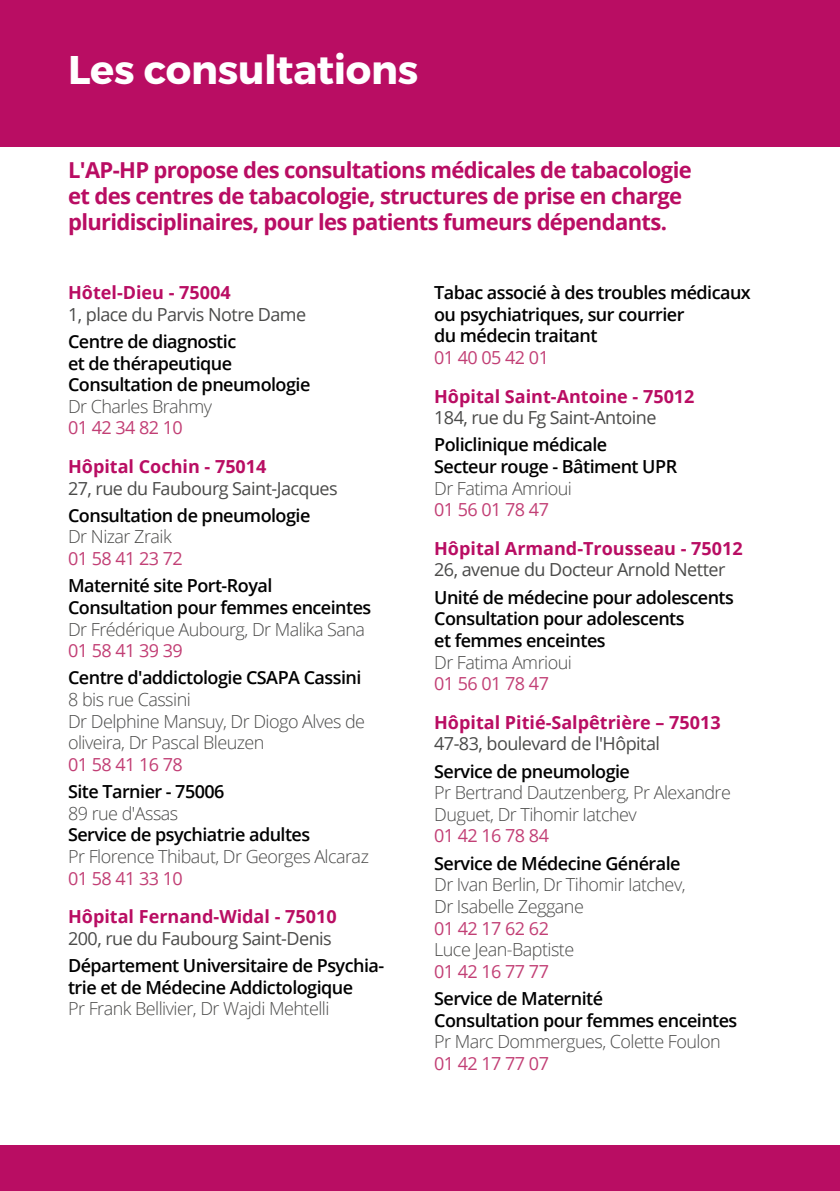
<style>
.page{position:relative;width:840px;height:1191px;background:#fff}
.page>*{position:absolute;margin:0;border:0;box-sizing:border-box;transform-origin:0 0}
.t1{font:700 40px "Montserrat";letter-spacing:-.01em;color:#fff}
.t2{font:700 22px/26px "Open Sans";letter-spacing:-.03em;color:#b90d63}
.t3{font:600 18px/21.6px "Open Sans";letter-spacing:-.03em;color:#000}
.t4{font:300 18px/21.6px "Open Sans";letter-spacing:-.03em;color:#4a4a49}
.t5{font:18px "Open Sans";letter-spacing:-.03em;color:#4a4a49}
.t6{font:700 18px "Open Sans";color:#b90d63}
.t7{font:18px "Open Sans";letter-spacing:-.03em;color:#c23f75}
</style>
<div class="page">
<div style="left:0;top:0;width:839px;height:147px;background:#b90d63"></div>
<div style="left:0;top:1145px;width:839px;height:46px;background:#b90d63"></div>
<h1 class="t1" style="left:68px;top:45px;width:351px">Les consultations</h1>
<p class="t2" style="left:68px;top:157px;width:625px">L'AP-HP propose des consultations médicales de tabacologie et des centres de tabacologie, structures de prise en charge pluridisciplinaires, pour les patients fumeurs dépendants.</p>
<p class="t6" style="left:68px;top:280px;width:164px">Hôtel-Dieu - 75004</p>
<p class="t5" style="left:68px;top:302px;width:239px">1, place du Parvis Notre Dame</p>
<p class="t3" style="left:68px;top:330px;width:244px">Centre de diagnostic<br>et de thérapeutique<br>Consultation de pneumologie</p>
<p class="t4" style="left:68px;top:395px;width:145px">Dr Charles Brahmy</p>
<p class="t7" style="left:68px;top:415px;width:116px">01 42 34 82 10</p>
<p class="t6" style="left:68px;top:454px;width:200px">Hôpital Cochin - 75014</p>
<p class="t5" style="left:68px;top:476px;width:271px">27, rue du Faubourg Saint-Jacques</p>
<p class="t3" style="left:68px;top:504px;width:244px">Consultation de pneumologie</p>
<p class="t4" style="left:68px;top:525px;width:105px">Dr Nizar Zraik</p>
<p class="t7" style="left:68px;top:546px;width:116px">01 58 41 23 72</p>
<p class="t3" style="left:68px;top:574px;width:304px">Maternité site Port-Royal<br>Consultation pour femmes enceintes</p>
<p class="t4" style="left:68px;top:618px;width:298px">Dr Frédérique Aubourg, Dr Malika Sana</p>
<p class="t7" style="left:68px;top:638px;width:116px">01 58 41 39 39</p>
<p class="t3" style="left:68px;top:667px;width:295px">Centre d'addictologie CSAPA Cassini</p>
<p class="t4" style="left:68px;top:688px;width:298px">8 bis rue Cassini<br>Dr Delphine Mansuy, Dr Diogo Alves de oliveira, Dr Pascal Bleuzen</p>
<p class="t7" style="left:68px;top:752px;width:116px">01 58 41 16 78</p>
<p class="t3" style="left:68px;top:780px;width:158px">Site Tarnier - 75006</p>
<p class="t4" style="left:68px;top:802px;width:112px">89 rue d'Assas</p>
<p class="t3" style="left:68px;top:823px;width:243px">Service de psychiatrie adultes</p>
<p class="t4" style="left:68px;top:845px;width:302px">Pr Florence Thibaut, Dr Georges Alcaraz</p>
<p class="t7" style="left:68px;top:865px;width:116px">01 58 41 33 10</p>
<p class="t6" style="left:68px;top:904px;width:270px">Hôpital Fernand-Widal - 75010</p>
<p class="t5" style="left:68px;top:926px;width:265px">200, rue du Faubourg Saint-Denis</p>
<p class="t3" style="left:68px;top:954px;width:317px">Département Universitaire de Psychia&shy;trie et de Médecine Addictologique</p>
<p class="t4" style="left:68px;top:997px;width:263px">Pr Frank Bellivier, Dr Wajdi Mehtelli</p>
<p class="t3" style="left:434px;top:281px;width:318px">Tabac associé à des troubles médicaux ou psychiatriques, sur courrier<br>du médecin traitant</p>
<p class="t7" style="left:434px;top:345px;width:116px">01 40 05 42 01</p>
<p class="t6" style="left:434px;top:383px;width:262px">Hôpital Saint-Antoine - 75012</p>
<p class="t5" style="left:434px;top:405px;width:224px">184, rue du Fg Saint-Antoine</p>
<p class="t3" style="left:434px;top:434px;width:244px">Policlinique médicale<br>Secteur rouge - Bâtiment UPR</p>
<p class="t4" style="left:434px;top:477px;width:139px">Dr Fatima Amrioui</p>
<p class="t7" style="left:434px;top:497px;width:116px">01 56 01 78 47</p>
<p class="t6" style="left:434px;top:535px;width:310px">Hôpital Armand-Trousseau - 75012</p>
<p class="t5" style="left:434px;top:557px;width:292px">26, avenue du Docteur Arnold Netter</p>
<p class="t3" style="left:434px;top:586px;width:301px">Unité de médecine pour adolescents<br>Consultation pour adolescents<br>et femmes enceintes</p>
<p class="t4" style="left:434px;top:650px;width:139px">Dr Fatima Amrioui</p>
<p class="t7" style="left:434px;top:671px;width:116px">01 56 01 78 47</p>
<p class="t6" style="left:434px;top:709px;width:288px">Hôpital Pitié-Salpêtrière – 75013</p>
<p class="t5" style="left:434px;top:731px;width:227px">47-83, boulevard de l'Hôpital</p>
<p class="t3" style="left:434px;top:760px;width:197px">Service de pneumologie</p>
<p class="t4" style="left:434px;top:781px;width:298px">Pr Bertrand Dautzenberg, Pr Alexandre<br>Duguet, Dr Tihomir Iatchev</p>
<p class="t7" style="left:434px;top:823px;width:116px">01 42 16 78 84</p>
<p class="t3" style="left:434px;top:852px;width:248px">Service de Médecine Générale</p>
<p class="t4" style="left:434px;top:873px;width:253px">Dr Ivan Berlin, Dr Tihomir Iatchev,<br>Dr Isabelle Zeggane</p>
<p class="t7" style="left:434px;top:915px;width:116px">01 42 17 62 62</p>
<p class="t4" style="left:434px;top:938px;width:142px">Luce Jean-Baptiste</p>
<p class="t7" style="left:434px;top:959px;width:116px">01 42 16 77 77</p>
<p class="t3" style="left:434px;top:987px;width:304px">Service de Maternité<br>Consultation pour femmes enceintes</p>
<p class="t4" style="left:434px;top:1030px;width:288px">Pr Marc Dommergues, Colette Foulon</p>
<p class="t7" style="left:434px;top:1051px;width:116px">01 42 17 77 07</p>
</div>
